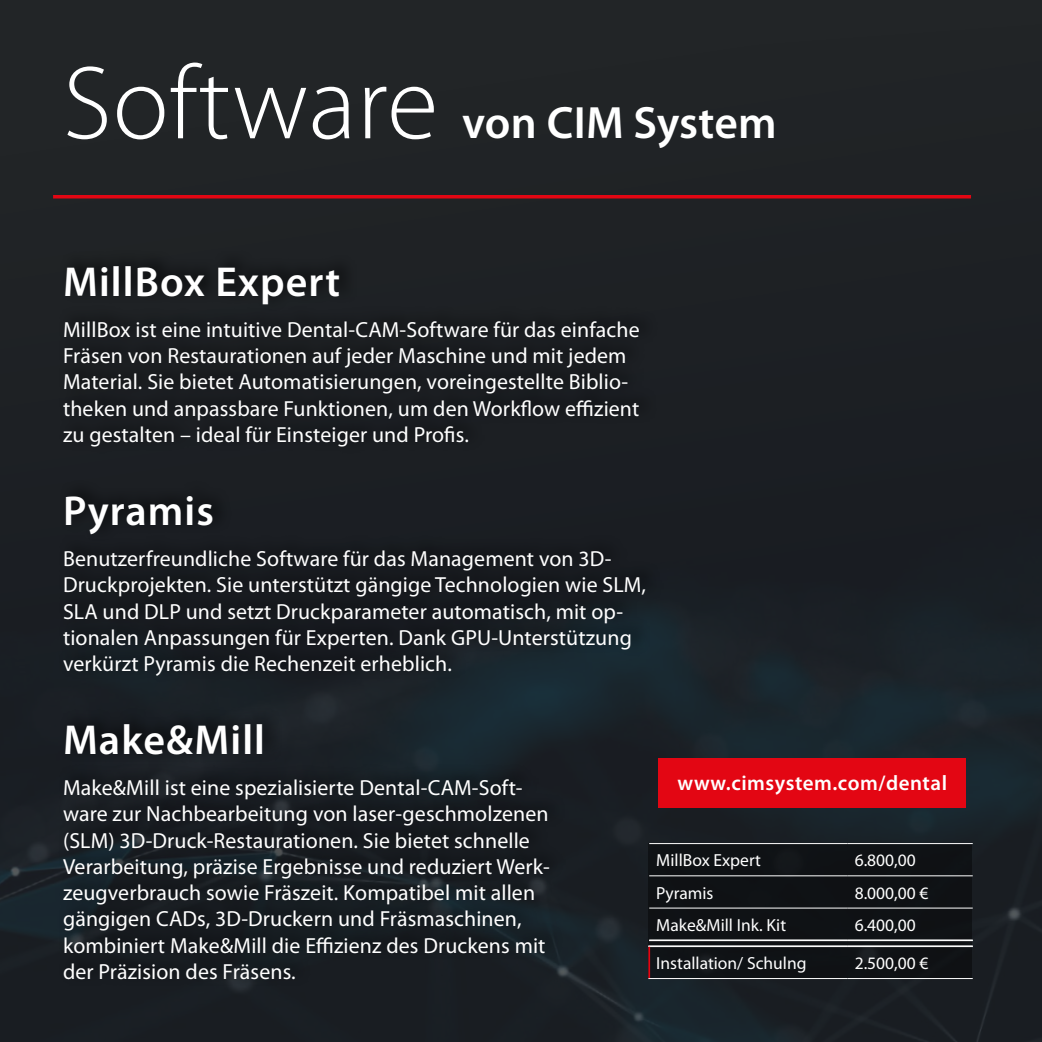
<style>
.page{position:relative;width:1042px;height:1042px;background:#222527}
.page>*{position:absolute;margin:0;border:0;box-sizing:border-box;transform-origin:0 0}
.t1{font:300 105px "Myriad Pro";letter-spacing:.005em;color:#fff}
.t2{font:600 45.5px "Myriad Pro";letter-spacing:.005em;color:#fff}
.t3{font:600 42px "Myriad Pro";letter-spacing:.025em;color:#fff}
.t4{font:21.88px/26.2px "Myriad Pro";letter-spacing:.005em;color:#fff}
.t5{font:600 21px "Myriad Pro";letter-spacing:.025em;color:#fff}
.t6{font:17.5px "Myriad Pro";color:#fff}
</style>
<div class="page">
<img style="left:0;top:198px;width:1021px;height:844px">
<div style="left:658px;top:758px;width:308px;height:50px;background:#e30613"></div>
<div style="left:649px;top:843px;width:323px;height:136px;background:#0f1215"></div>
<div style="left:60px;top:249px;width:299px;height:63px;background:#1b1e20"></div>
<div style="left:59px;top:304px;width:600px;height:150px;background:#1a1c20"></div>
<div style="left:59px;top:533px;width:605px;height:151px;background:#000;opacity:.75"></div>
<div style="left:58px;top:762px;width:509px;height:225px;background:#171c21"></div>
<div style="left:60px;top:479px;width:172px;height:63px;background:#191c20"></div>
<div style="left:60px;top:707px;width:222px;height:56px;background:#181c21"></div>
<hr style="left:649px;top:843px;width:198px;height:1px;background:#fff">
<hr style="left:847px;top:843px;width:126px;height:1px;background:#fff">
<hr style="left:649px;top:875px;width:198px;height:1px;background:#fff">
<hr style="left:847px;top:875px;width:126px;height:1px;background:#fff">
<hr style="left:649px;top:907px;width:198px;height:1px;background:#fff">
<hr style="left:847px;top:907px;width:126px;height:1px;background:#fff">
<hr style="left:648px;top:978px;width:199px;height:1px;background:#fff">
<hr style="left:847px;top:978px;width:126px;height:1px;background:#fff">
<hr style="left:649px;top:940px;width:198px;height:1px;background:#fff">
<hr style="left:847px;top:940px;width:126px;height:1px;background:#fff">
<hr style="left:648px;top:945px;width:199px;height:1px;background:#fff">
<hr style="left:648px;top:946px;width:199px;height:1px;background:#fff">
<hr style="left:847px;top:945px;width:126px;height:1px;background:#fff">
<hr style="left:847px;top:946px;width:126px;height:1px;background:#fff">
<hr style="left:648px;top:946px;width:2px;height:32px;background:#e30613">
<hr style="left:53px;top:195px;width:918px;height:3px;background:#e30613">
<h1 class="t1" style="left:63px;top:46px;width:377px">Software</h1>
<h2 class="t2" style="left:462px;top:94px;width:316px">von CIM System</h2>
<h3 class="t3" style="left:63px;top:255px;width:279px">MillBox Expert</h3>
<p class="t4" style="left:63px;top:316px;width:578px">MillBox ist eine intuitive Dental-CAM-Software für das einfache Fräsen von Restaurationen auf jeder Maschine und mit jedem Material. Sie bietet Automatisierungen, voreingestellte Biblio&shy;theken und anpassbare Funktionen, um den Workflow effizient zu gestalten – ideal für Einsteiger und Profis.</p>
<h3 class="t3" style="left:63px;top:484px;width:152px">Pyramis</h3>
<p class="t4" style="left:63px;top:545px;width:584px">Benutzerfreundliche Software für das Management von 3D-Druckprojekten. Sie unterstützt gängige Technologien wie SLM, SLA und DLP und setzt Druckparameter automatisch, mit op&shy;tionalen Anpassungen für Experten. Dank GPU-Unterstützung verkürzt Pyramis die Rechenzeit erheblich.</p>
<h3 class="t3" style="left:63px;top:713px;width:203px">Make&amp;Mill</h3>
<p class="t4" style="left:63px;top:774px;width:488px">Make&amp;Mill ist eine spezialisierte Dental-CAM-Soft&shy;ware zur Nachbearbeitung von laser-geschmolzenen (SLM) 3D-Druck-Restaurationen. Sie bietet schnelle Verarbeitung, präzise Ergebnisse und reduziert Werk&shy;zeugverbrauch sowie Fräszeit. Kompatibel mit allen gängigen CADs, 3D-Druckern und Fräsmaschinen, kombiniert Make&amp;Mill die Effizienz des Druckens mit der Präzision des Fräsens.</p>
<p class="t5" style="left:677px;top:769px;width:271px">www.cimsystem.com/dental</p>
<p class="t6" style="left:656px;top:849px;width:106px">MillBox Expert</p>
<p class="t6" style="left:855px;top:849px;width:63px">6.800,00</p>
<p class="t6" style="left:656px;top:882px;width:59px">Pyramis</p>
<p class="t6" style="left:855px;top:882px;width:75px">8.000,00 €</p>
<p class="t6" style="left:656px;top:914px;width:131px">Make&amp;Mill Ink. Kit</p>
<p class="t6" style="left:855px;top:914px;width:63px">6.400,00</p>
<p class="t6" style="left:656px;top:952px;width:152px">Installation/ Schulng</p>
<p class="t6" style="left:855px;top:952px;width:75px">2.500,00 €</p>
</div>
